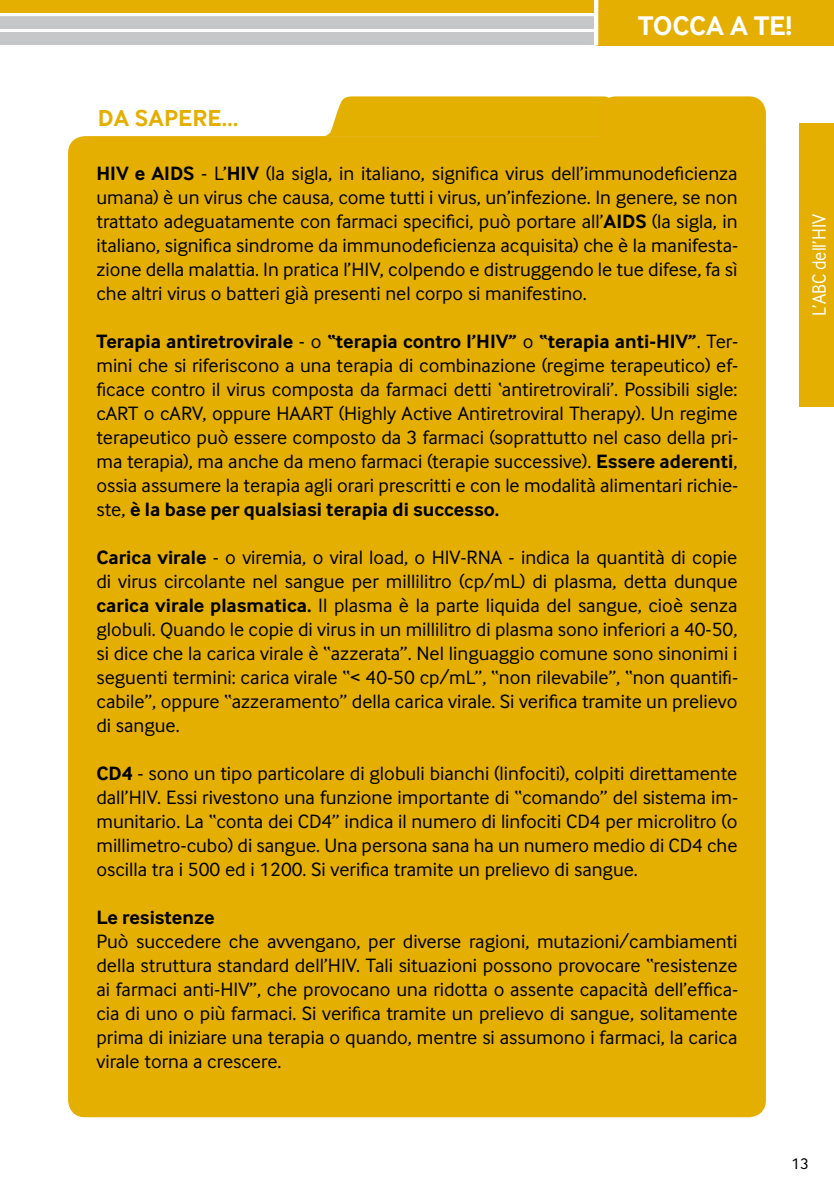
<style>
.page{position:relative;width:834px;height:1191px;background:#fff}
.page>*{position:absolute;margin:0;border:0;box-sizing:border-box;transform-origin:0 0}
.t1{font:700 28px "Inter Face";letter-spacing:-.005em;color:#fff}
.t2{font:700 24px "Inter Face";letter-spacing:.01em;color:#e4af00}
.t3{font:20px/24px "Inter Face";color:#000;text-align:justify}
.t4{font:20px "Inter Face";color:#fff;scale:.9 1}
.t5{font:700 20px "Inter Face";color:#000}
.t6{font:16px "Inter Face";color:#000}
.s1{font-weight:700}
</style>
<div class="page">
<div style="left:68px;top:136px;width:697px;height:981px;background:#e4af00;border-radius:17px"></div>
<div style="left:325px;top:96px;width:283px;height:40px;background:#e4b000"></div>
<div style="left:598px;top:96px;width:167px;height:70px;background:#e4af00;border-radius:17px"></div>
<div style="left:799px;top:123px;width:34px;height:284px;background:#e4af00"></div>
<div style="left:0;top:33px;width:593px;height:12px;background:#c6c7c8"></div>
<div style="left:0;top:0;width:593px;height:13px;background:#e4af00"></div>
<div style="left:0;top:16px;width:593px;height:13px;background:#c6c7c8"></div>
<div style="left:596px;top:0;width:237px;height:45px;background:#e4af00"></div>
<hr style="left:594px;top:0;width:4px;height:45px;background:#fff">
<h1 class="t1" style="left:638px;top:10px;width:156px">TOCCA A TE!</h1>
<p class="t2" style="left:98px;top:104px;width:142px">DA SAPERE…</p>
<p class="t3" style="left:96px;top:161px;width:643px"><span class="s1">HIV e AIDS</span> - L’<span class="s1">HIV</span> (la sigla, in italiano, significa virus dell’immunodeficienza umana) è un virus che causa, come tutti i virus, un’infezione. In genere, se non trattato adeguatamente con farmaci specifici, può portare all’<span class="s1">AIDS</span> (la sigla, in italiano, significa sindrome da immunodeficienza acquisita) che è la manifesta&shy;zione della malattia. In pratica l’HIV, colpendo e distruggendo le tue difese, fa sì che altri virus o batteri già presenti nel corpo si manifestino.</p>
<p class="t3" style="left:96px;top:329px;width:643px"><span class="s1">Terapia antiretrovirale</span> - o <span class="s1">“terapia contro l’HIV”</span> o <span class="s1">“terapia anti-HIV”</span>. Ter&shy;mini che si riferiscono a una terapia di combinazione (regime terapeutico) ef&shy;ficace contro il virus composta da farmaci detti ‘antiretrovirali’. Possibili sigle: cART o cARV, oppure HAART (Highly Active Antiretroviral Therapy). Un regime terapeutico può essere composto da 3 farmaci (soprattutto nel caso della pri&shy;ma terapia), ma anche da meno farmaci (terapie successive). <span class="s1">Essere aderenti</span>, ossia assumere la terapia agli orari prescritti e con le modalità alimentari richie&shy;ste, <span class="s1">è la base per qualsiasi terapia di successo.</span></p>
<p class="t3" style="left:96px;top:545px;width:643px"><span class="s1">Carica virale</span> - o viremia, o viral load, o HIV-RNA - indica la quantità di copie di virus circolante nel sangue per millilitro (cp/mL) di plasma, detta dunque <span class="s1">carica virale plasmatica.</span> Il plasma è la parte liquida del sangue, cioè senza globuli. Quando le copie di virus in un millilitro di plasma sono inferiori a 40-50, si dice che la carica virale è “azzerata”. Nel linguaggio comune sono sinonimi i seguenti termini: carica virale “&lt; 40-50 cp/mL”, “non rilevabile”, “non quantifi&shy;cabile”, oppure “azzeramento” della carica virale. Si verifica tramite un prelievo di sangue.</p>
<p class="t3" style="left:96px;top:761px;width:643px"><span class="s1">CD4</span> - sono un tipo particolare di globuli bianchi (linfociti), colpiti direttamente dall’HIV. Essi rivestono una funzione importante di “comando” del sistema im&shy;munitario. La “conta dei CD4” indica il numero di linfociti CD4 per microlitro (o millimetro-cubo) di sangue. Una persona sana ha un numero medio di CD4 che oscilla tra i 500 ed i 1200. Si verifica tramite un prelievo di sangue.</p>
<p class="t5" style="left:96px;top:906px;width:120px">Le resistenze</p>
<p class="t3" style="left:96px;top:929px;width:643px">Può succedere che avvengano, per diverse ragioni, mutazioni/cambiamenti della struttura standard dell’HIV. Tali situazioni possono provocare “resistenze ai farmaci anti-HIV”, che provocano una ridotta o assente capacità dell’effica&shy;cia di uno o più farmaci. Si verifica tramite un prelievo di sangue, solitamente prima di iniziare una terapia o quando, mentre si assumono i farmaci, la carica virale torna a crescere.</p>
<p class="t4" style="left:807px;top:316px;width:115px;rotate:-90deg">L’ABC dell’HIV</p>
<p class="t6" style="left:791px;top:1155px;width:19px">13</p>
</div>
